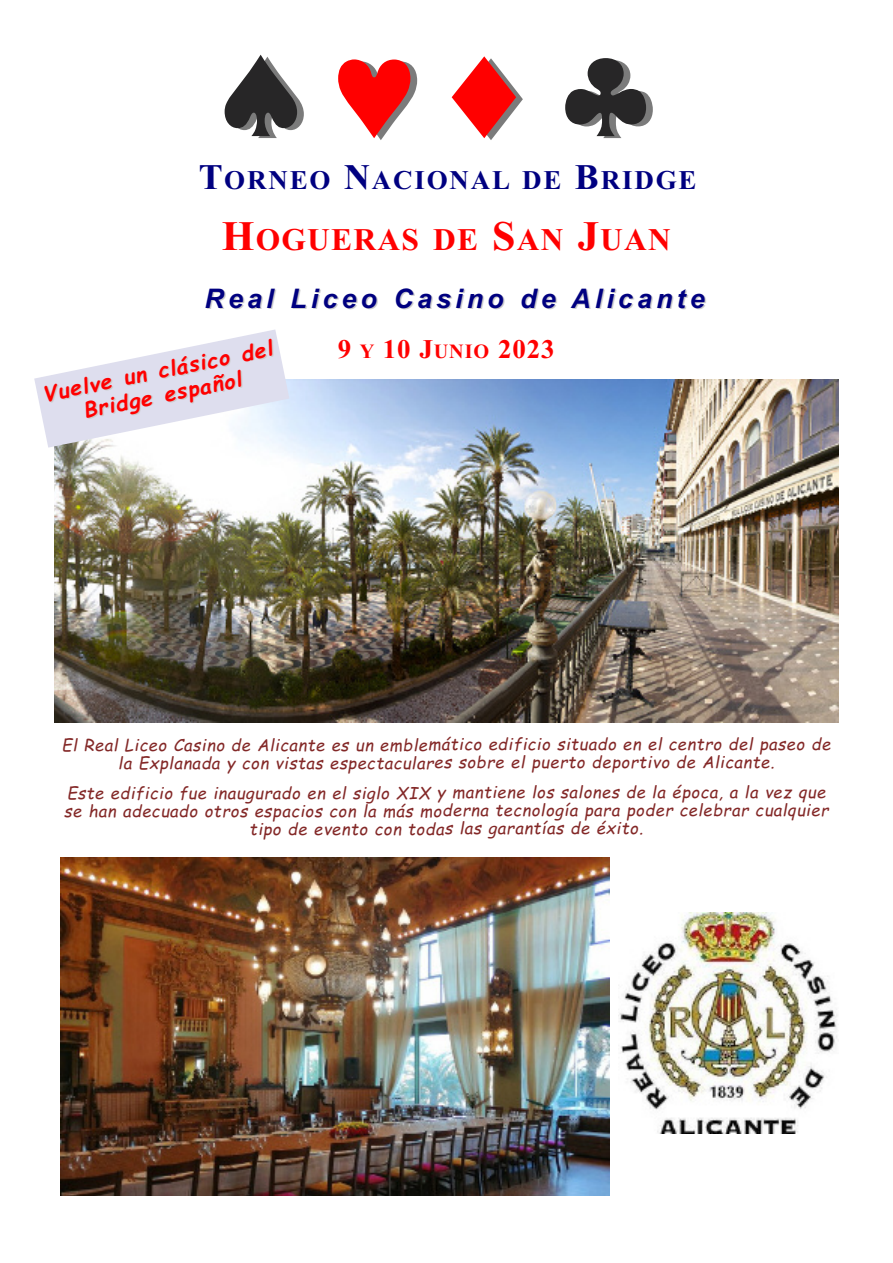
<style>
.page{position:relative;width:893px;height:1263px;background:#fff}
.page>*{position:absolute;margin:0;border:0;box-sizing:border-box;transform-origin:0 0}
.t1{font:700 31.5px "Times New Roman";letter-spacing:.04em;color:#f00}
.t2{font:italic 700 27px "Arial";letter-spacing:.15em;color:#000080}
.t3{font:700 27px "Times New Roman";letter-spacing:.065em;color:#000080}
.t4{font:700 27px "Times New Roman";letter-spacing:.03em;color:#f00}
.t5{font:italic 700 21px/24px "Comic Sans MS";color:#f00;text-align:center}
.t6{font:italic 16.5px/18px "Comic Sans MS";letter-spacing:.035em;color:#832827;text-align:center}
.s1{font-size:36px}
.s2{font-size:42px}
.s3{font-size:20.25px}
</style>
<div class="page">
<img style="left:54px;top:379px;width:785px;height:343px">
<svg style="left:34px;top:329px;width:255px;height:119px"></svg>
<img style="left:60px;top:857px;width:550px;height:338px">
<img style="left:619px;top:913px;width:219px;height:220px">
<h2 class="t3" style="left:199px;top:164px;width:499px"><span class="s1">T</span>ORNEO <span class="s1">N</span>ACIONAL DE <span class="s1">B</span>RIDGE</h2>
<h1 class="t1" style="left:222px;top:221px;width:450px"><span class="s2">H</span>OGUERAS DE <span class="s2">S</span>AN <span class="s2">J</span>UAN</h1>
<h2 class="t2" style="left:205px;top:283px;width:502px">Real Liceo Casino de Alicante</h2>
<h2 class="t4" style="left:338px;top:333px;width:218px">9 <span class="s3">Y</span> 10 J<span class="s3">UNIO</span> 2023</h2>
<p class="t5" style="left:41px;top:384px;width:235px;rotate:-12deg">Vuelve un clásico del<br>Bridge español</p>
<p class="t6" style="left:62px;top:736px;width:770px">El Real Liceo Casino de Alicante es un emblemático edificio situado en el centro del paseo de la Explanada y con vistas espectaculares sobre el puerto deportivo de Alicante.</p>
<p class="t6" style="left:64px;top:784px;width:766px">Este edificio fue inaugurado en el siglo XIX y mantiene los salones de la época, a la vez que se han adecuado otros espacios con la más moderna tecnología para poder celebrar cualquier tipo de evento con todas las garantías de éxito.</p>
</div>
